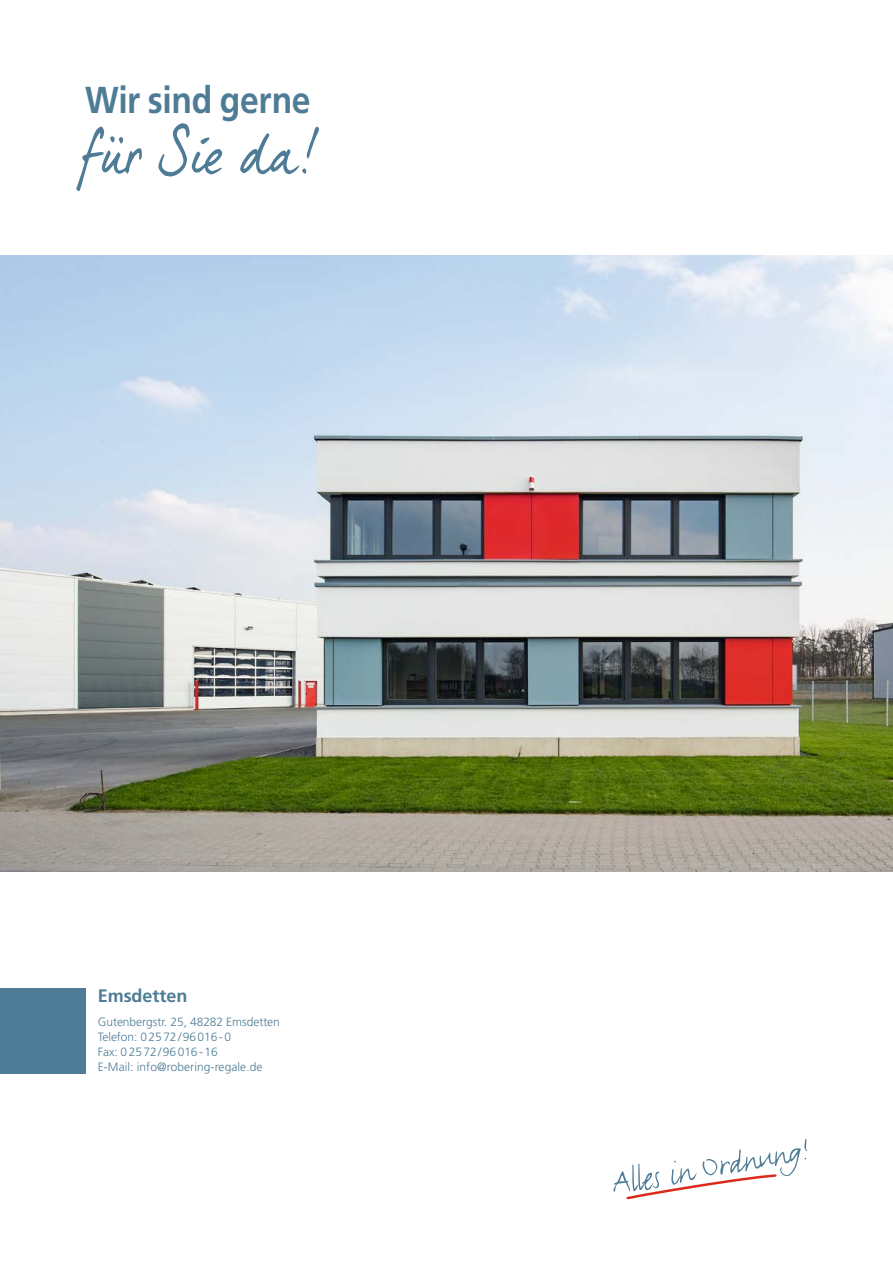
<style>
.page{position:relative;width:893px;height:1263px;background:#fff}
.page>*{position:absolute;margin:0;border:0;box-sizing:border-box;transform-origin:0 0}
.t1{font:700 37.5px "Frutiger";letter-spacing:-.015em;color:#4e7c96;scale:.9 1}
.t2{font:700 18px "Frutiger";letter-spacing:-.005em;color:#4e7c96}
.t3{font:300 12px/15px "Frutiger";letter-spacing:-.005em;color:#4e7c96}
</style>
<div class="page">
<svg style="left:613px;top:1139px;width:194px;height:60px"></svg>
<div style="left:0;top:989px;width:85px;height:85px;background:#4e7c96"></div>
<img style="left:0;top:255px;width:893px;height:617px">
<svg style="left:76px;top:123px;width:243px;height:68px"></svg>
<h1 class="t1" style="left:85px;top:78px;width:252px">Wir sind gerne</h1>
<h2 class="t2" style="left:98px;top:985px;width:91px">Emsdetten</h2>
<p class="t3" style="left:98px;top:1014px;width:184px">Gutenbergstr. 25, 48282 Emsdetten<br>Telefon: 02572/96016-0<br>Fax: 02572/96016-16<br>E-Mail: info@robering-regale.de</p>
</div>
